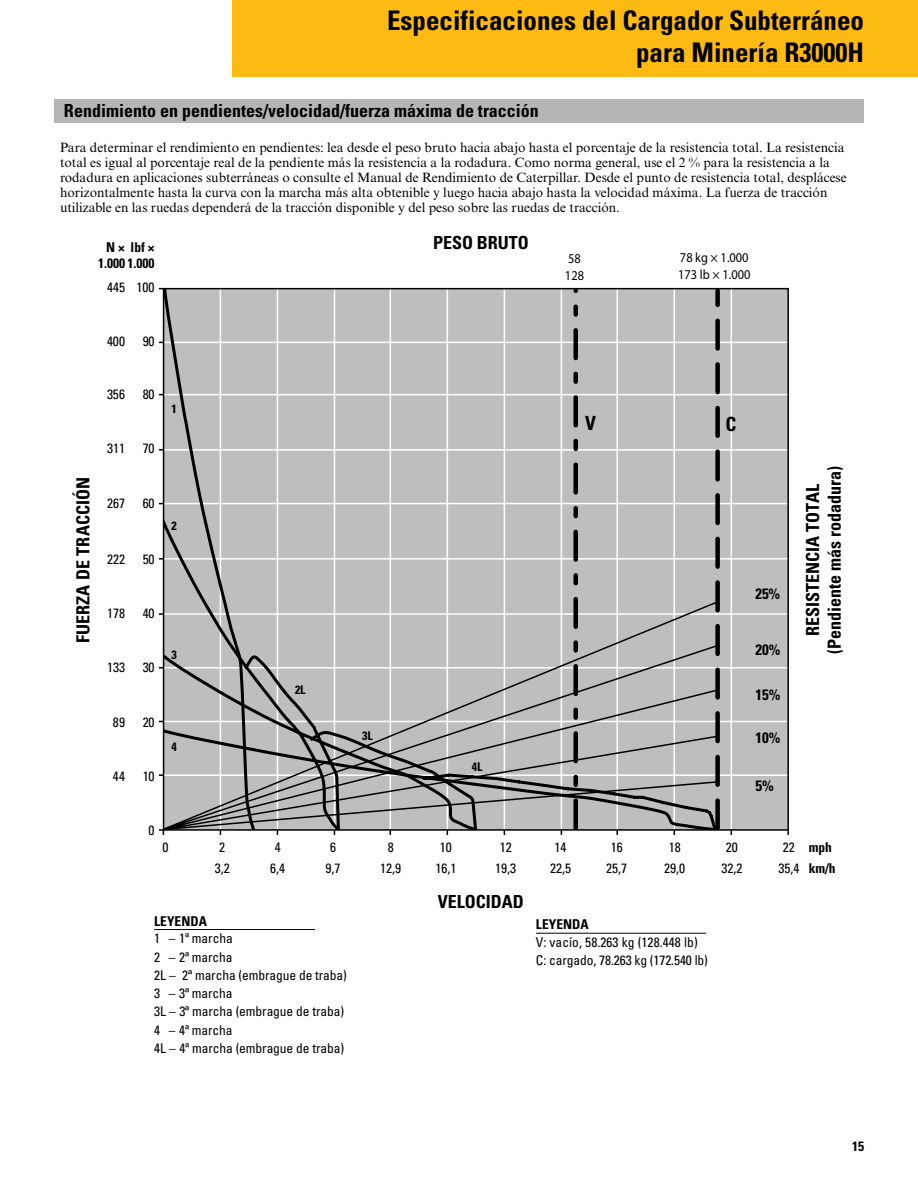
<style>
.page{position:relative;width:918px;height:1188px;background:#fff}
.page>*{position:absolute;margin:0;border:0;box-sizing:border-box;transform-origin:0 0}
.t1{font:700 condensed 27px/32.4px "Univers LT Std";color:#000;text-align:right}
.t2{font:700 condensed 19.5px "Univers LT Std";color:#000}
.t3{font:700 condensed 18px/21.6px "Univers LT Std";color:#000;text-align:center}
.t4{font:700 condensed 15px "Univers LT Std";letter-spacing:-.01em;color:#000}
.t5{font:13.5px/15px "Times New Roman MT Std";color:#000}
.t6{font:condensed 13.5px/18.1px "Univers LT Std";letter-spacing:-.01em;color:#000}
.t7{font:700 condensed 13.5px/16.2px "Univers LT Std";color:#000;text-align:right}
.t8{font:condensed 13.5px/17.1px "Univers LTCYR 57";color:#010101;scale:.92 1}
.t9{font:700 condensed 12px "Univers LT Std";color:#000}
.s1{font-weight:700}
.s2{color:#fff}
</style>
<div class="page">
<div style="left:54px;top:99px;width:810px;height:24px;background:#b4b6b8"></div>
<svg style="left:161px;top:287px;width:628px;height:546px;background:#b7b9ba"></svg>
<div style="left:163px;top:288px;width:626px;height:543px;border:2px solid #000"></div>
<svg style="left:159px;top:829px;width:5px;height:6px"></svg>
<hr style="left:154px;top:929px;width:161px;height:1px;background:#000">
<hr style="left:536px;top:933px;width:170px;height:1px;background:#000">
<div style="left:232px;top:0;width:686px;height:76px;background:#fdba12"></div>
<h1 class="t1" style="left:387px;top:4px;width:478px">Especificaciones del Cargador Subterráneo para Minería R3000H</h1>
<h3 class="t3" style="left:64px;top:99px;width:477px">Rendimiento en pendientes/velocidad/fuerza máxima de tracción</h3>
<p class="t5" style="left:60px;top:140px;width:788px">Para determinar el rendimiento en pendientes: lea desde el peso bruto hacia abajo hasta el porcentaje de la resistencia total. La resistencia total es igual al porcentaje real de la pendiente más la resistencia a la rodadura. Como norma general, use el 2 % para la resistencia a la rodadura en aplicaciones subterráneas o consulte el Manual de Rendimiento de Caterpillar. Desde el punto de resistencia total, desplácese horizontalmente hasta la curva con la marcha más alta obtenible y luego hacia abajo hasta la velocidad máxima. La fuerza de tracción utilizable en las ruedas dependerá de la tracción disponible y del peso sobre las ruedas de tracción.</p>
<p class="t7" style="left:98px;top:239px;width:58px">N × lbf ×<br>1.000 1.000</p>
<p class="t6" style="left:107px;top:278px;width:19px">445</p>
<p class="t6" style="left:136px;top:278px;width:20px">100</p>
<h3 class="t3" style="left:433px;top:232px;width:97px">PESO BRUTO</h3>
<p class="t8" style="left:565px;top:250px;width:22px">58<br>128</p>
<p class="t8" style="left:678px;top:249px;width:80px">78 kg × 1.000<br>173 lb × 1.000</p>
<p class="t6" style="left:107px;top:332px;width:19px">400</p>
<p class="t6" style="left:107px;top:385px;width:19px">356</p>
<h3 class="t3" style="left:72px;top:643px;width:168px;rotate:-90deg">FUERZA DE TRACCIÓN</h3>
<p class="t6" style="left:107px;top:439px;width:19px">311</p>
<p class="t6" style="left:107px;top:493px;width:19px">267</p>
<p class="t6" style="left:107px;top:549px;width:19px">222</p>
<p class="t6" style="left:107px;top:604px;width:19px">178</p>
<p class="t6" style="left:107px;top:658px;width:19px">133</p>
<p class="t6" style="left:113px;top:713px;width:14px">89</p>
<p class="t6" style="left:113px;top:767px;width:14px">44</p>
<p class="t6" style="left:143px;top:332px;width:13px">90</p>
<p class="t6" style="left:143px;top:385px;width:13px">80</p>
<p class="t6" style="left:143px;top:439px;width:13px">70</p>
<p class="t9" style="left:172px;top:401px;width:7px">1</p>
<p class="t6" style="left:143px;top:493px;width:13px">60</p>
<p class="t6" style="left:143px;top:549px;width:13px">50</p>
<p class="t9" style="left:172px;top:518px;width:7px">2</p>
<p class="t6" style="left:143px;top:604px;width:13px">40</p>
<p class="t6" style="left:143px;top:658px;width:13px">30</p>
<p class="t9" style="left:172px;top:647px;width:7px">3</p>
<p class="t6" style="left:143px;top:713px;width:13px">20</p>
<p class="t6" style="left:143px;top:767px;width:13px">10</p>
<p class="t9" style="left:172px;top:739px;width:7px">4</p>
<p class="t6" style="left:149px;top:821px;width:8px">0</p>
<p class="t9" style="left:295px;top:683px;width:12px">2L</p>
<p class="t9" style="left:362px;top:729px;width:12px">3L</p>
<p class="t9" style="left:472px;top:759px;width:12px">4L</p>
<h2 class="t2" style="left:585px;top:411px;width:12px">V</h2>
<h2 class="t2" style="left:726px;top:412px;width:12px">C</h2>
<p class="t4" style="left:755px;top:584px;width:26px">25%</p>
<p class="t4" style="left:755px;top:640px;width:27px">20%</p>
<p class="t4" style="left:755px;top:686px;width:26px">15%</p>
<p class="t4" style="left:755px;top:728px;width:27px">10%</p>
<p class="t4" style="left:755px;top:777px;width:20px">5%</p>
<h3 class="t3" style="left:802px;top:654px;width:190px;rotate:-90deg">RESISTENCIA TOTAL (Pendiente más rodadura)</h3>
<p class="t6" style="left:163px;top:838px;width:8px">0</p>
<p class="t6" style="left:219px;top:838px;width:8px">2</p>
<p class="t6" style="left:275px;top:838px;width:8px">4</p>
<p class="t6" style="left:330px;top:838px;width:8px">6</p>
<p class="t6" style="left:388px;top:838px;width:8px">8</p>
<p class="t6" style="left:440px;top:838px;width:14px">10</p>
<p class="t6" style="left:500px;top:838px;width:14px">12</p>
<p class="t6" style="left:555px;top:838px;width:14px">14</p>
<p class="t6" style="left:611px;top:838px;width:14px">16</p>
<p class="t6" style="left:669px;top:838px;width:14px">18</p>
<p class="t6" style="left:726px;top:838px;width:14px">20</p>
<p class="t6" style="left:783px;top:838px;width:14px">22</p>
<p class="t6" style="left:215px;top:859px;width:17px">3,2</p>
<p class="t6" style="left:270px;top:859px;width:17px">6,4</p>
<p class="t6" style="left:326px;top:859px;width:17px">9,7</p>
<p class="t6" style="left:380px;top:859px;width:23px">12,9</p>
<p class="t6" style="left:435px;top:859px;width:23px">16,1</p>
<p class="t6" style="left:495px;top:859px;width:23px">19,3</p>
<p class="t6" style="left:550px;top:859px;width:23px">22,5</p>
<p class="t6" style="left:606px;top:859px;width:23px">25,7</p>
<p class="t6" style="left:664px;top:859px;width:23px">29,0</p>
<p class="t6" style="left:721px;top:859px;width:23px">32,2</p>
<p class="t6" style="left:778px;top:859px;width:23px">35,4</p>
<h3 class="t3" style="left:438px;top:891px;width:87px">VELOCIDAD</h3>
<p class="t6" style="left:154px;top:912px;width:194px"><span class="s1">LEYENDA<br></span>1<span class="s2">L</span> – 1ª marcha<br>2<span class="s2">L</span> – 2ª marcha<br>2L – 2ª marcha (embrague de traba)<br>3<span class="s2">L</span> – 3ª marcha<br>3L – 3ª marcha (embrague de traba)<br>4 <span class="s2">L</span>– 4ª marcha<br>4L – 4ª marcha (embrague de traba)</p>
<p class="t7" style="left:536px;top:917px;width:54px">LEYENDA</p>
<p class="t6" style="left:536px;top:934px;width:174px;line-height:17.5px">V: vacío, 58.263 kg (128.448 lb)<br>C: cargado, 78.263 kg (172.540 lb)</p>
<p class="t7" style="left:809px;top:837px;width:28px;line-height:20.7px;text-align:left">mph km/h</p>
<p class="t7" style="left:852px;top:1138px;width:13px">15</p>
</div>
